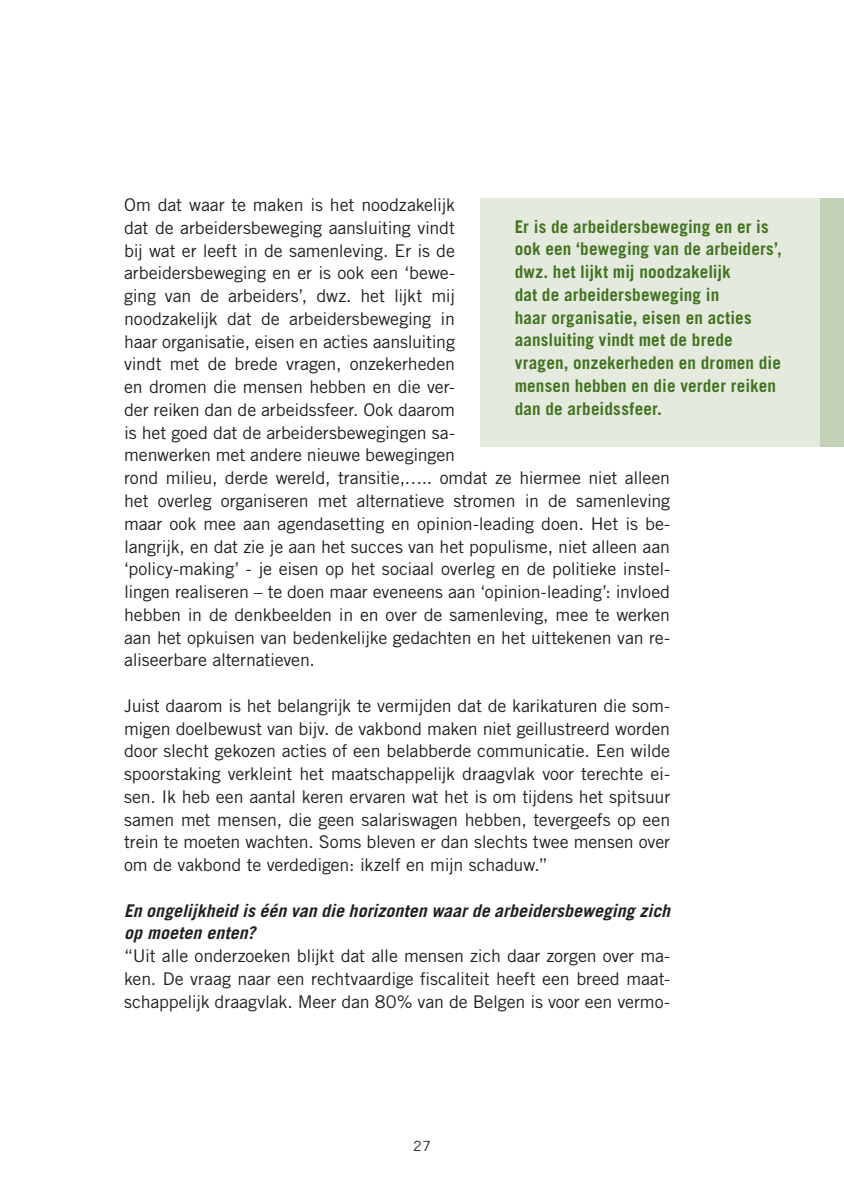
<style>
.page{position:relative;width:844px;height:1191px;background:#fff}
.page>*{position:absolute;margin:0;border:0;box-sizing:border-box;transform-origin:0 0}
.t1{font:17.5px/22.8px "Trade Gothic LT Std";letter-spacing:-.01em;color:#231f20;text-align:justify}
.t2{font:700 17.5px/22.8px "Trade Gothic LT Std";letter-spacing:.005em;color:#427321}
.t3{font:italic 700 17.5px/22.8px "Trade Gothic LT Std";letter-spacing:.005em;color:#231f20}
.t4{font:14px "Trade Gothic LT Std";color:#231f20}
</style>
<div class="page">
<div style="left:819px;top:198px;width:24px;height:248px;background:#c3d2b6"></div>
<div style="left:480px;top:198px;width:339px;height:248px;background:#e4ebde"></div>
<p class="t1" style="left:124px;top:193px;width:547px;text-align:left">Om dat waar te maken is het noodzakelijk<br>dat de arbeidersbeweging aansluiting vindt<br>bij wat er leeft in de samenleving. Er is de<br>arbeidersbeweging en er is ook een ‘bewe-<br>ging van de arbeiders’, dwz. het lijkt mij<br>noodzakelijk dat de arbeidersbeweging in<br>haar organisatie, eisen en acties aansluiting<br>vindt met de brede vragen, onzekerheden<br>en dromen die mensen hebben en die ver-<br>der reiken dan de arbeidssfeer. Ook daarom<br>is het goed dat de arbeidersbewegingen sa-<br>menwerken met andere nieuwe bewegingen<br>rond milieu, derde wereld, transitie,….. omdat ze hiermee niet alleen het overleg organiseren met alternatieve stromen in de samenleving maar ook mee aan agendasetting en opinion-leading doen. Het is be&shy;langrijk, en dat zie je aan het succes van het populisme, niet alleen aan ‘policy-making’ - je eisen op het sociaal overleg en de politieke instel&shy;lingen realiseren – te doen maar eveneens aan ‘opinion-leading’: invloed hebben in de denkbeelden in en over de samenleving, mee te werken aan het opkuisen van bedenkelijke gedachten en het uittekenen van re&shy;aliseerbare alternatieven.</p>
<p class="t1" style="left:124px;top:694px;width:547px">Juist daarom is het belangrijk te vermijden dat de karikaturen die som&shy;migen doelbewust van bijv. de vakbond maken niet geillustreerd worden door slecht gekozen acties of een belabberde communicatie. Een wilde spoorstaking verkleint het maatschappelijk draagvlak voor terechte ei&shy;sen. Ik heb een aantal keren ervaren wat het is om tijdens het spitsuur samen met mensen, die geen salariswagen hebben, tevergeefs op een trein te moeten wachten. Soms bleven er dan slechts twee mensen over om de vakbond te verdedigen: ikzelf en mijn schaduw.”</p>
<p class="t3" style="left:124px;top:899px;width:547px">En ongelijkheid is één van die horizonten waar de arbeidersbeweging zich op moeten enten?</p>
<p class="t1" style="left:124px;top:944px;width:547px">“Uit alle onderzoeken blijkt dat alle mensen zich daar zorgen over ma&shy;ken. De vraag naar een rechtvaardige fiscaliteit heeft een breed maat&shy;schappelijk draagvlak. Meer dan 80% van de Belgen is voor een vermo-</p>
<p class="t2" style="left:514px;top:215px;width:269px">Er is de arbeidersbeweging en er is ook een ‘beweging van de arbeiders’, dwz. het lijkt mij noodzakelijk<br>dat de arbeidersbeweging in<br>haar organisatie, eisen en acties aansluiting vindt met de brede vragen, onzekerheden en dromen die mensen hebben en die verder reiken dan de arbeidssfeer.</p>
<p class="t4" style="left:413px;top:1138px;width:19px">27</p>
</div>
